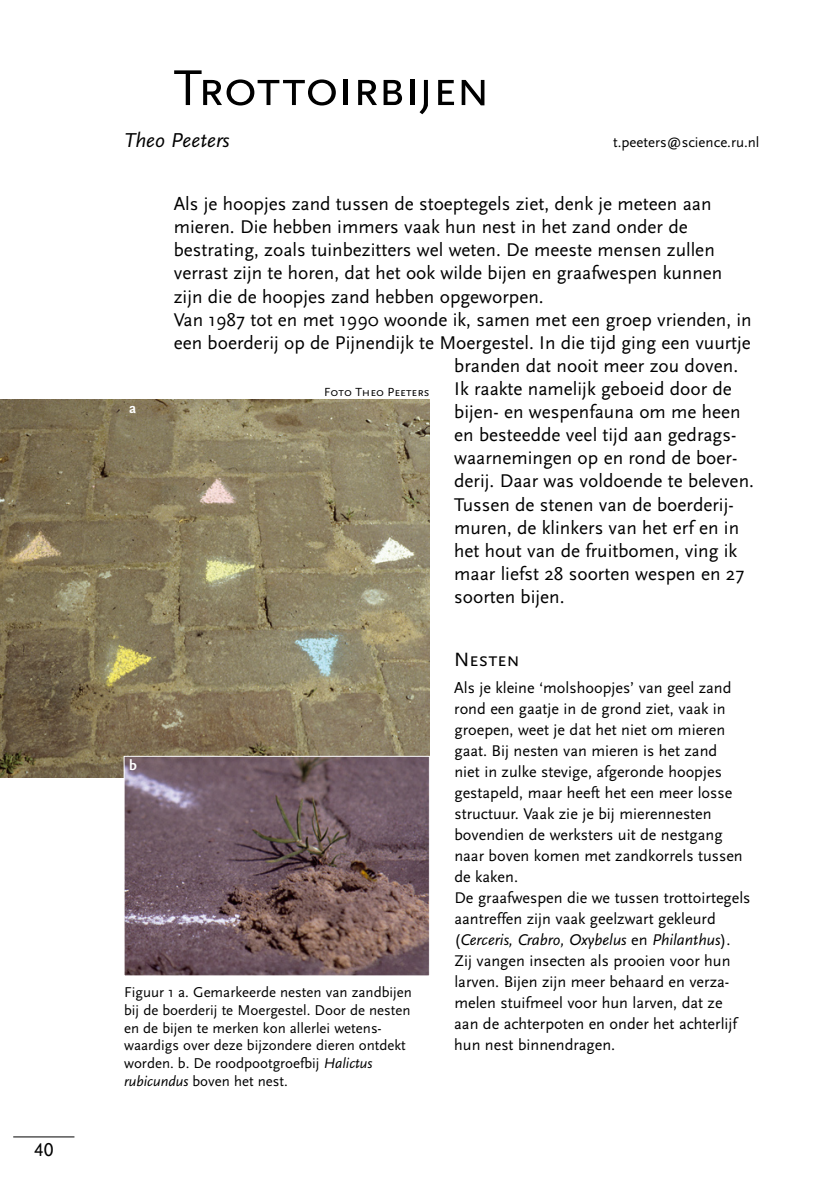
<style>
.page{position:relative;width:834px;height:1201px;background:#fff}
.page>*{position:absolute;margin:0;border:0;box-sizing:border-box;transform-origin:0 0}
.t1{font:52.5px "Scala Sans Caps";letter-spacing:-.02em;color:#000}
.t2{font:italic 21px "Scala Sans";color:#000}
.t3{font:20.12px "Scala Sans Caps";letter-spacing:-.005em;color:#000}
.t4{font:19.25px "Scala Sans";color:#000}
.t5{font:19.25px "Scala Sans Caps";color:#000}
.t6{font:16.1px/21px "Scala Sans";color:#000}
.t7{font:14.88px/17.8px "Scala Sans";color:#000}
.t8{font:700 14.88px "Scala Sans";color:#fff}
.t9{font:12.25px "Scala Sans Caps";color:#000}
.s1{font-style:italic}
</style>
<div class="page">
<hr style="left:13px;top:1136px;width:61px;height:1px;background:#000">
<img style="left:0;top:399px;width:429px;height:378px">
<img style="left:126px;top:758px;width:301px;height:216px">
<div style="left:124px;top:756px;width:305px;height:220px;border:1px solid #fff"></div>
<p class="t5" style="left:34px;top:1138px;width:21px">40</p>
<h1 class="t1" style="left:174px;top:59px;width:318px">Trottoirbijen</h1>
<p class="t2" style="left:124px;top:129px;width:107px">Theo Peeters</p>
<p class="t7" style="left:613px;top:134px;width:148px">t.peeters@science.ru.nl</p>
<p class="t8" style="left:129px;top:400px;width:9px">a</p>
<p class="t4" style="left:174px;top:193px;width:539px">Als je hoopjes zand tussen de stoeptegels ziet, denk je meteen aan</p>
<p class="t4" style="left:174px;top:216px;width:515px">mieren. Die hebben immers vaak hun nest in het zand onder de</p>
<p class="t4" style="left:174px;top:239px;width:542px">bestrating, zoals tuinbezitters wel weten. De meeste mensen zullen</p>
<p class="t4" style="left:174px;top:263px;width:550px">verrast zijn te horen, dat het ook wilde bijen en graafwespen kunnen</p>
<p class="t4" style="left:174px;top:286px;width:371px">zijn die de hoopjes zand hebben opgeworpen.</p>
<p class="t4" style="left:174px;top:309px;width:579px">Van 1987 tot en met 1990 woonde ik, samen met een groep vrienden, in</p>
<p class="t4" style="left:174px;top:332px;width:578px">een boerderij op de Pijnendijk te Moergestel. In die tijd ging een vuurtje</p>
<p class="t4" style="left:454px;top:355px;width:285px">branden dat nooit meer zou doven.</p>
<p class="t4" style="left:454px;top:378px;width:279px">Ik raakte namelijk geboeid door de</p>
<p class="t4" style="left:454px;top:401px;width:288px">bijen- en wespenfauna om me heen</p>
<p class="t4" style="left:454px;top:424px;width:283px">en besteedde veel tijd aan gedrags-</p>
<p class="t4" style="left:454px;top:447px;width:284px">waarnemingen op en rond de boer-</p>
<p class="t4" style="left:454px;top:470px;width:301px">derij. Daar was voldoende te beleven.</p>
<p class="t4" style="left:454px;top:494px;width:281px">Tussen de stenen van de boerderij-</p>
<p class="t4" style="left:454px;top:517px;width:286px">muren, de klinkers van het erf en in</p>
<p class="t4" style="left:454px;top:540px;width:284px">het hout van de fruitbomen, ving ik</p>
<p class="t4" style="left:454px;top:563px;width:291px">maar liefst 28 soorten wespen en 27</p>
<p class="t4" style="left:454px;top:586px;width:112px">soorten bijen.</p>
<p class="t9" style="left:324px;top:385px;width:107px">Foto Theo Peeters</p>
<p class="t8" style="left:129px;top:757px;width:9px">b</p>
<p class="t7" style="left:124px;top:983px;width:289px">Figuur 1 a. Gemarkeerde nesten van zandbijen bij de boerderij te Moergestel. Door de nesten en de bijen te merken kon allerlei wetens&shy;waardigs over deze bijzondere dieren ontdekt worden. b. De roodpootgroefbij <span class="s1">Halictus rubicundus</span> boven het nest.</p>
<p class="t3" style="left:454px;top:648px;width:67px">Nesten</p>
<p class="t6" style="left:454px;top:678px;width:298px">Als je kleine ‘molshoopjes’ van geel zand rond een gaatje in de grond ziet, vaak in groepen, weet je dat het niet om mieren gaat. Bij nesten van mieren is het zand<br>niet in zulke stevige, afgeronde hoopjes gestapeld, maar heeft het een meer losse structuur. Vaak zie je bij mierennesten bovendien de werksters uit de nestgang naar boven komen met zandkorrels tussen de kaken.<br>De graafwespen die we tussen trottoirtegels aantreffen zijn vaak geelzwart gekleurd (<span class="s1">Cerceris, Crabro, Oxybelus</span> en <span class="s1">Philanthus</span>).<br>Zij vangen insecten als prooien voor hun larven. Bijen zijn meer behaard en verza&shy;melen stuifmeel voor hun larven, dat ze aan de achterpoten en onder het achterlijf hun nest binnendragen.</p>
</div>
